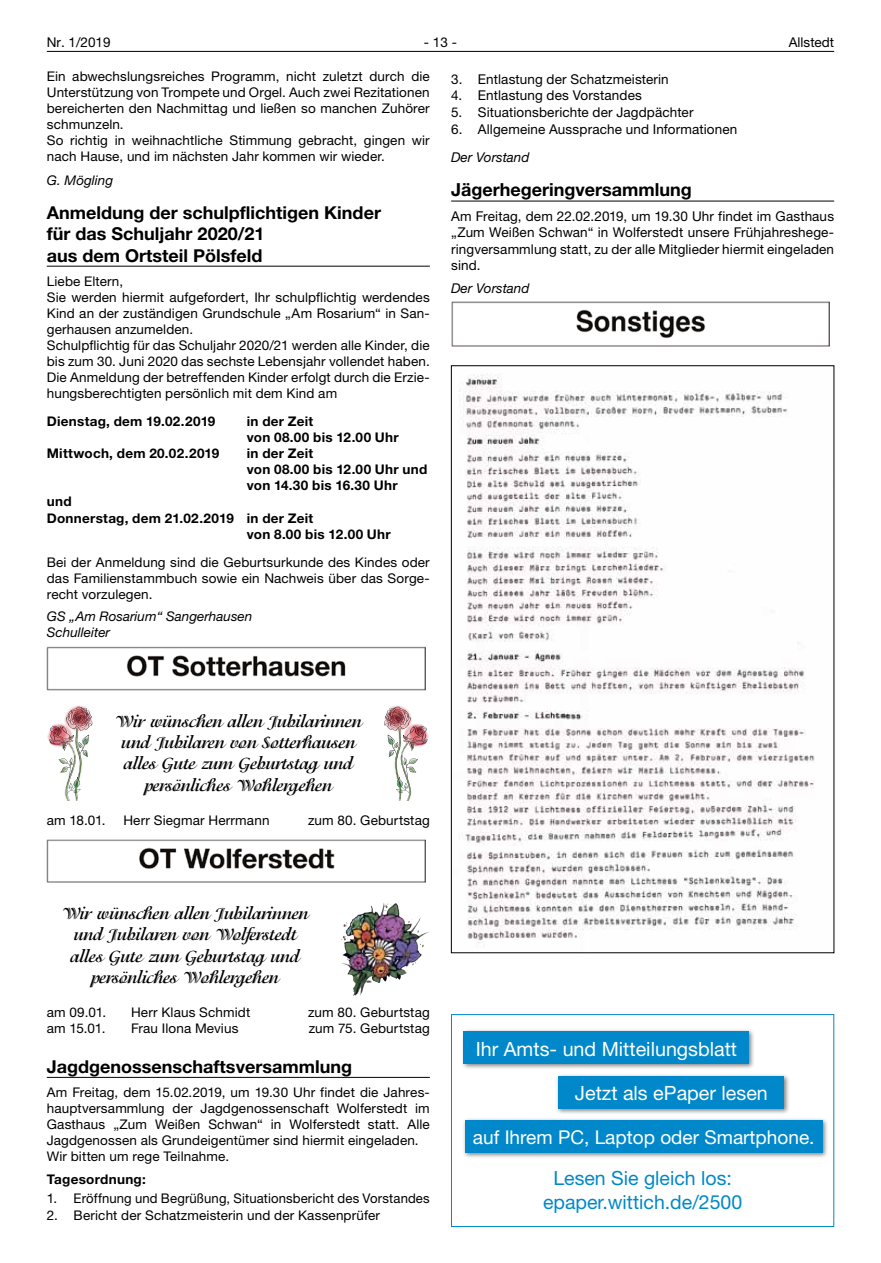
<style>
.page{position:relative;width:881px;height:1263px;background:#fff}
.page>*{position:absolute;margin:0;border:0;box-sizing:border-box;transform-origin:0 0}
.t1{font:19.65px "Helvetica Neue LT";color:#fff}
.t2{font:19.5px/23.4px "Helvetica Neue LT";color:#0088ca;text-align:center}
.t3{font:19.05px "Helvetica Neue LT";color:#fff}
.t4{font:700 18px "Helvetica Neue LT";color:#000}
.t5{font:700 17.7px/21.3px "Isadora";letter-spacing:-.01em;color:#000;text-align:center}
.t6{font:700 17.7px/21.3px "Helvetica Neue LT";color:#000}
.t7{font:13.5px/16.2px "Helvetica Neue LT";letter-spacing:.01em;color:#000;text-align:justify}
.t8{font:italic 13.5px "Helvetica Neue LT";color:#000}
.t9{font:13.35px/16px "Helvetica Neue LT";letter-spacing:.01em;color:#000}
.t10{font:700 13.35px/16px "Helvetica Neue LT";letter-spacing:.02em;color:#000}
.t11{font:italic 13.35px/16px "Helvetica Neue LT";color:#000}
</style>
<div class="page">
<hr style="left:47px;top:51px;width:786px;height:1px;background:#000">
<hr style="left:451px;top:201px;width:382px;height:1px;background:#000">
<img style="left:451px;top:302px;width:378px;height:44px">
<hr style="left:47px;top:266px;width:382px;height:1px;background:#000">
<img style="left:47px;top:646px;width:378px;height:45px">
<img style="left:47px;top:839px;width:378px;height:44px">
<hr style="left:47px;top:1077px;width:382px;height:1px;background:#000">
<img style="left:341px;top:905px;width:40px;height:65px">
<img style="left:384px;top:706px;width:43px;height:94px">
<img style="left:49px;top:706px;width:44px;height:94px">
<img style="left:459px;top:374px;width:356px;height:571px">
<div style="left:462px;top:1117px;width:367px;height:42px;background:#000;opacity:.5"></div>
<div style="left:465px;top:1120px;width:357px;height:33px;background:#0088ca"></div>
<div style="left:451px;top:1014px;width:382px;height:213px;border:1px solid #0088ca"></div>
<div style="left:460px;top:1028px;width:295px;height:42px;background:#000;opacity:.5"></div>
<div style="left:463px;top:1032px;width:285px;height:32px;background:#0088ca"></div>
<div style="left:555px;top:1073px;width:235px;height:41px;background:#000;opacity:.5"></div>
<div style="left:558px;top:1076px;width:225px;height:32px;background:#0088ca"></div>
<p class="t7" style="left:47px;top:34px;width:65px">Nr. 1/2019</p>
<p class="t7" style="left:424px;top:34px;width:35px">- 13 -</p>
<p class="t7" style="left:788px;top:34px;width:47px">Allstedt</p>
<p class="t7" style="left:451px;top:71px;width:219px">3. Entlastung der Schatzmeisterin</p>
<p class="t7" style="left:451px;top:87px;width:192px">4. Entlastung des Vorstandes</p>
<p class="t7" style="left:451px;top:104px;width:244px">5. Situationsberichte der Jagdpächter</p>
<p class="t7" style="left:451px;top:121px;width:287px">6. Allgemeine Aussprache und Informationen</p>
<p class="t8" style="left:451px;top:149px;width:80px">Der Vorstand</p>
<h3 class="t4" style="left:451px;top:179px;width:242px">Jägerhegeringversammlung</h3>
<p class="t7" style="left:451px;top:208px;width:384px">Am Freitag, dem 22.02.2019, um 19.30 Uhr findet im Gasthaus „Zum Weißen Schwan“ in Wolferstedt unsere Frühjahreshege&shy;ringversammlung statt, zu der alle Mitglieder hiermit eingeladen sind.</p>
<p class="t8" style="left:451px;top:280px;width:80px">Der Vorstand</p>
<p class="t9" style="left:47px;top:68px;width:384px">Ein abwechslungsreiches Programm, nicht zuletzt durch die Unterstützung von Trompete und Orgel. Auch zwei Rezitationen bereicherten den Nachmittag und ließen so manchen Zuhörer schmunzeln.<br>So richtig in weihnachtliche Stimmung gebracht, gingen wir nach Hause, und im nächsten Jahr kommen wir wieder.</p>
<p class="t11" style="left:47px;top:172px;width:68px">G. Mögling</p>
<h3 class="t6" style="left:47px;top:202px;width:335px">Anmeldung der schulpflichtigen Kinder für das Schuljahr 2020/21<br>aus dem Ortsteil Pölsfeld</h3>
<p class="t9" style="left:47px;top:273px;width:384px">Liebe Eltern,<br>Sie werden hiermit aufgefordert, Ihr schulpflichtig werdendes Kind an der zuständigen Grundschule „Am Rosarium“ in San&shy;gerhausen anzumelden.<br>Schulpflichtig für das Schuljahr 2020/21 werden alle Kinder, die bis zum 30. Juni 2020 das sechste Lebensjahr vollendet haben.<br>Die Anmeldung der betreffenden Kinder erfolgt durch die Erzie&shy;hungsberechtigten persönlich mit dem Kind am</p>
<p class="t10" style="left:47px;top:413px;width:170px">Dienstag, dem 19.02.2019</p>
<p class="t10" style="left:247px;top:413px;width:153px">in der Zeit<br>von 08.00 bis 12.00 Uhr</p>
<p class="t10" style="left:47px;top:445px;width:174px">Mittwoch, dem 20.02.2019</p>
<p class="t10" style="left:247px;top:445px;width:182px">in der Zeit<br>von 08.00 bis 12.00 Uhr und von 14.30 bis 16.30 Uhr</p>
<p class="t10" style="left:47px;top:493px;width:26px">und</p>
<p class="t10" style="left:47px;top:510px;width:268px">Donnerstag, dem 21.02.2019 in der Zeit</p>
<p class="t10" style="left:247px;top:526px;width:145px">von 8.00 bis 12.00 Uhr</p>
<p class="t9" style="left:47px;top:554px;width:384px;text-align:justify">Bei der Anmeldung sind die Geburtsurkunde des Kindes oder das Familienstammbuch sowie ein Nachweis über das Sorge&shy;recht vorzulegen.</p>
<p class="t11" style="left:47px;top:608px;width:207px">GS „Am Rosarium“ Sangerhausen<br>Schulleiter</p>
<h3 class="t5" style="left:115px;top:710px;width:248px">Wir wünschen allen Jubilarinnen und Jubilaren von Sotterhausen alles Gute zum Geburtstag und persönliches Wohlergehen</h3>
<p class="t9" style="left:47px;top:812px;width:60px">am 18.01.</p>
<p class="t9" style="left:123px;top:812px;width:147px">Herr Siegmar Herrmann</p>
<p class="t9" style="left:308px;top:812px;width:123px">zum 80. Geburtstag</p>
<h3 class="t5" style="left:62px;top:903px;width:248px">Wir wünschen allen Jubilarinnen und Jubilaren von Wolferstedt alles Gute zum Geburtstag und persönliches Wohlergehen</h3>
<p class="t9" style="left:47px;top:1004px;width:61px">am 09.01.</p>
<p class="t9" style="left:131px;top:1004px;width:121px">Herr Klaus Schmidt</p>
<p class="t9" style="left:308px;top:1004px;width:123px">zum 80. Geburtstag</p>
<p class="t9" style="left:47px;top:1020px;width:60px">am 15.01.</p>
<p class="t9" style="left:131px;top:1020px;width:109px">Frau Ilona Mevius</p>
<p class="t9" style="left:308px;top:1020px;width:123px">zum 75. Geburtstag</p>
<h3 class="t6" style="left:47px;top:1055px;width:306px">Jagdgenossenschaftsversammlung</h3>
<p class="t9" style="left:47px;top:1084px;width:384px">Am Freitag, dem 15.02.2019, um 19.30 Uhr findet die Jahres&shy;hauptversammlung der Jagdgenossenschaft Wolferstedt im Gasthaus „Zum Weißen Schwan“ in Wolferstedt statt. Alle Jagdgenossen als Grundeigentümer sind hiermit eingeladen.<br>Wir bitten um rege Teilnahme.</p>
<p class="t10" style="left:47px;top:1171px;width:100px">Tagesordnung:</p>
<p class="t9" style="left:47px;top:1190px;width:384px">1. Eröffnung und Begrüßung, Situationsbericht des Vorstandes</p>
<p class="t9" style="left:47px;top:1207px;width:335px">2. Bericht der Schatzmeisterin und der Kassenprüfer</p>
<h1 class="t1" style="left:475px;top:1037px;width:263px">Ihr Amts- und Mitteilungsblatt</h1>
<h1 class="t1" style="left:574px;top:1081px;width:194px">Jetzt als ePaper lesen</h1>
<h3 class="t3" style="left:473px;top:1126px;width:343px">auf Ihrem PC, Laptop oder Smartphone.</h3>
<h2 class="t2" style="left:543px;top:1166px;width:201px">Lesen Sie gleich los: epaper.wittich.de/2500</h2>
</div>
